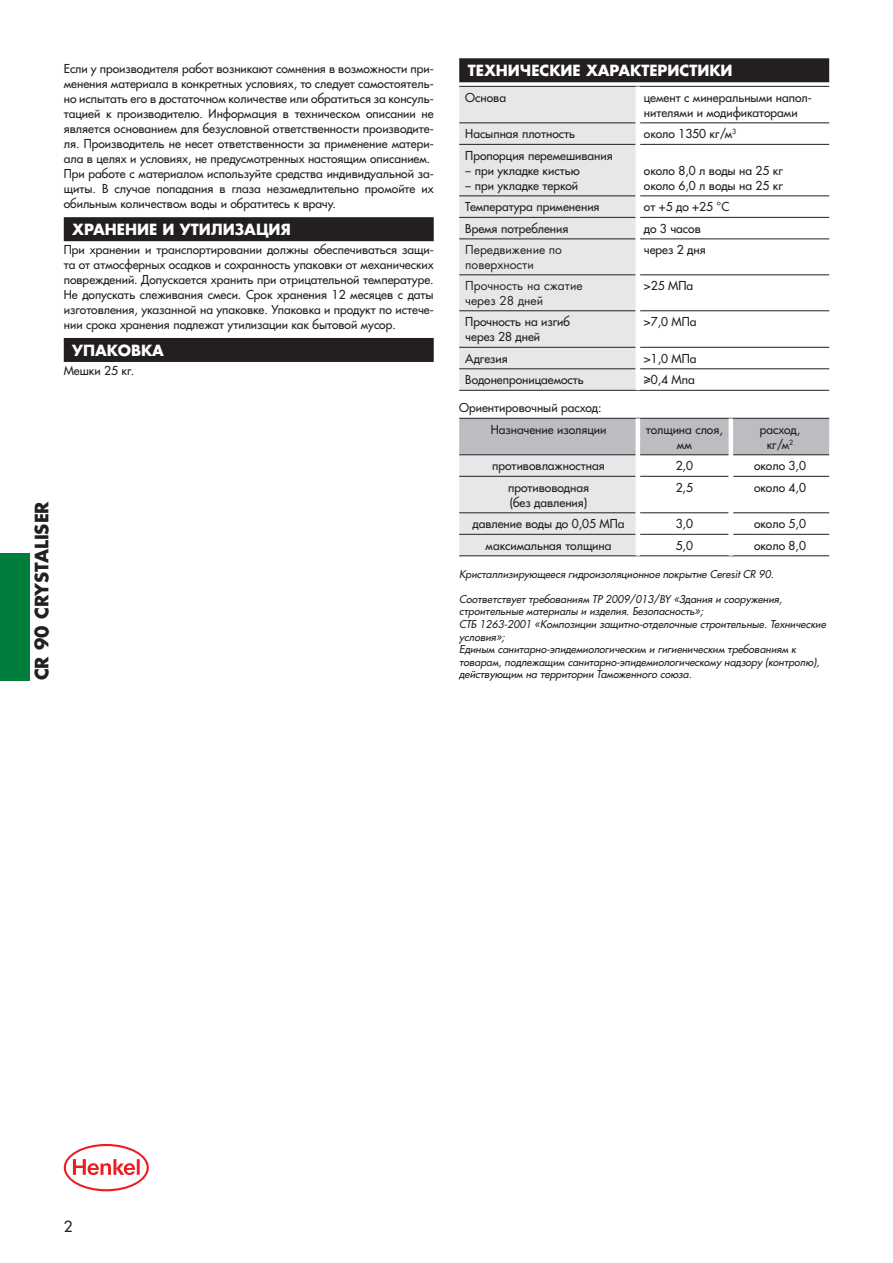
<style>
.page{position:relative;width:893px;height:1263px;background:#fff}
.page>*{position:absolute;margin:0;border:0;box-sizing:border-box;transform-origin:0 0}
.prod_vertikal{font:700 18px "Favorit";color:#231f20}
.podzag{font:700 15px "Favorit";color:#fff}
.t1{font:15px "Favorit";color:#231f20}
.txt_osnovnoy{font:12px/15px "Favorit";color:#231f20;text-align:justify}
.txt_table{font:12px/15px "Favorit";color:#231f20}
.t2{font:12px/14.4px "Favorit";color:#231f20}
.TNPA{font:italic 10.5px/12.6px "Favorit";color:#231f20}
</style>
<div class="page">
<svg style="left:64px;top:1144px;width:85px;height:47px"></svg>
<div style="left:0;top:553px;width:30px;height:127px;background:#007e3d"></div>
<div style="left:459px;top:58px;width:370px;height:24px;background:#231f20"></div>
<div style="left:459px;top:87px;width:177px;height:303px;background:#e6e7e9"></div>
<hr style="left:459px;top:123px;width:177px;height:1px;background:#231f20">
<hr style="left:640px;top:123px;width:189px;height:1px;background:#231f20">
<hr style="left:459px;top:144px;width:177px;height:1px;background:#231f20">
<hr style="left:640px;top:144px;width:189px;height:1px;background:#231f20">
<hr style="left:459px;top:196px;width:177px;height:1px;background:#231f20">
<hr style="left:640px;top:196px;width:189px;height:1px;background:#231f20">
<hr style="left:459px;top:217px;width:177px;height:1px;background:#231f20">
<hr style="left:640px;top:217px;width:189px;height:1px;background:#231f20">
<hr style="left:459px;top:239px;width:177px;height:1px;background:#231f20">
<hr style="left:640px;top:239px;width:189px;height:1px;background:#231f20">
<hr style="left:459px;top:275px;width:177px;height:1px;background:#231f20">
<hr style="left:640px;top:275px;width:189px;height:1px;background:#231f20">
<hr style="left:459px;top:310px;width:177px;height:1px;background:#231f20">
<hr style="left:640px;top:310px;width:189px;height:1px;background:#231f20">
<hr style="left:459px;top:347px;width:177px;height:1px;background:#231f20">
<hr style="left:640px;top:347px;width:189px;height:1px;background:#231f20">
<hr style="left:459px;top:369px;width:177px;height:1px;background:#231f20">
<hr style="left:640px;top:369px;width:189px;height:1px;background:#231f20">
<hr style="left:459px;top:390px;width:179px;height:1px;background:#231f20">
<hr style="left:638px;top:390px;width:191px;height:1px;background:#231f20">
<hr style="left:459px;top:86px;width:179px;height:1px;background:#231f20">
<hr style="left:638px;top:86px;width:191px;height:1px;background:#231f20">
<svg style="left:459px;top:419px;width:370px;height:136px"></svg>
<hr style="left:459px;top:418px;width:179px;height:1px;background:#231f20">
<hr style="left:638px;top:418px;width:93px;height:1px;background:#231f20">
<hr style="left:731px;top:418px;width:98px;height:1px;background:#231f20">
<hr style="left:459px;top:454px;width:177px;height:1px;background:#231f20">
<hr style="left:640px;top:454px;width:89px;height:1px;background:#231f20">
<hr style="left:733px;top:454px;width:96px;height:1px;background:#231f20">
<hr style="left:459px;top:476px;width:177px;height:1px;background:#231f20">
<hr style="left:640px;top:476px;width:89px;height:1px;background:#231f20">
<hr style="left:733px;top:476px;width:96px;height:1px;background:#231f20">
<hr style="left:459px;top:512px;width:177px;height:1px;background:#231f20">
<hr style="left:640px;top:512px;width:89px;height:1px;background:#231f20">
<hr style="left:733px;top:512px;width:96px;height:1px;background:#231f20">
<hr style="left:459px;top:534px;width:177px;height:1px;background:#231f20">
<hr style="left:640px;top:534px;width:89px;height:1px;background:#231f20">
<hr style="left:733px;top:534px;width:96px;height:1px;background:#231f20">
<hr style="left:459px;top:555px;width:179px;height:1px;background:#231f20">
<hr style="left:638px;top:555px;width:93px;height:1px;background:#231f20">
<hr style="left:731px;top:555px;width:98px;height:1px;background:#231f20">
<hr style="left:636px;top:418px;width:4px;height:37px;background:#fff">
<hr style="left:729px;top:418px;width:4px;height:37px;background:#fff">
<hr style="left:636px;top:455px;width:4px;height:21px;background:#fff">
<hr style="left:729px;top:455px;width:4px;height:21px;background:#fff">
<hr style="left:636px;top:476px;width:4px;height:37px;background:#fff">
<hr style="left:729px;top:476px;width:4px;height:37px;background:#fff">
<hr style="left:636px;top:513px;width:4px;height:21px;background:#fff">
<hr style="left:729px;top:513px;width:4px;height:21px;background:#fff">
<hr style="left:636px;top:534px;width:4px;height:22px;background:#fff">
<hr style="left:729px;top:534px;width:4px;height:22px;background:#fff">
<div style="left:64px;top:217px;width:370px;height:24px;background:#231f20"></div>
<div style="left:64px;top:338px;width:370px;height:24px;background:#231f20"></div>
<p class="txt_osnovnoy" style="left:64px;top:61px;width:371px">Если у производителя работ возникают сомнения в возможности при&shy;менения материала в конкретных условиях, то следует самостоятель&shy;но испытать его в достаточном количестве или обратиться за консуль&shy;тацией к производителю. Информация в техническом описании не является основанием для безусловной ответственности производите&shy;ля. Производитель не несет ответственности за применение матери&shy;ала в целях и условиях, не предусмотренных настоящим описанием.</p>
<p class="txt_osnovnoy" style="left:64px;top:166px;width:371px">При работе с материалом используйте средства индивидуальной за&shy;щиты. В случае попадания в глаза незамедлительно промойте их обильным количеством воды и обратитесь к врачу.</p>
<p class="podzag" style="left:72px;top:219px;width:220px">ХРАНЕНИЕ И УТИЛИЗАЦИЯ</p>
<p class="txt_osnovnoy" style="left:64px;top:242px;width:371px">При хранении и транспортировании должны обеспечиваться защи&shy;та от атмосферных осадков и сохранность упаковки от механических повреждений. Допускается хранить при отрицательной температуре.<br>Не допускать слеживания смеси. Срок хранения 12 месяцев с даты изготовления, указанной на упаковке. Упаковка и продукт по истече&shy;нии срока хранения подлежат утилизации как бытовой мусор.</p>
<p class="podzag" style="left:72px;top:339px;width:93px">УПАКОВКА</p>
<p class="txt_osnovnoy" style="left:64px;top:363px;width:72px">Мешки 25 кг.</p>
<p class="prod_vertikal" style="left:29px;top:680px;width:181px;rotate:-90deg">CR 90 CRYSTALISER</p>
<p class="podzag" style="left:468px;top:60px;width:266px">ТЕХНИЧЕСКИЕ ХАРАКТЕРИСТИКИ</p>
<p class="txt_osnovnoy" style="left:465px;top:90px;width:42px">Основа</p>
<p class="txt_table" style="left:644px;top:90px;width:170px">цемент с минеральными напол&shy;нителями и модификаторами</p>
<p class="txt_osnovnoy" style="left:465px;top:126px;width:111px">Насыпная плотность</p>
<p class="txt_table" style="left:644px;top:126px;width:94px">около 1350 кг/м<sup>3</sup></p>
<p class="txt_table" style="left:465px;top:148px;width:149px">Пропорция перемешивания</p>
<p class="txt_table" style="left:465px;top:163px;width:116px">– при укладке кистью</p>
<p class="txt_table" style="left:465px;top:178px;width:114px">– при укладке теркой</p>
<p class="txt_table" style="left:644px;top:163px;width:141px">около 8,0 л воды на 25 кг</p>
<p class="txt_table" style="left:644px;top:178px;width:141px">около 6,0 л воды на 25 кг</p>
<p class="txt_osnovnoy" style="left:465px;top:199px;width:136px">Температура применения</p>
<p class="txt_osnovnoy" style="left:644px;top:199px;width:87px">от +5 до +25 °C</p>
<p class="txt_osnovnoy" style="left:465px;top:221px;width:105px">Время потребления</p>
<p class="txt_table" style="left:644px;top:221px;width:58px">до 3 часов</p>
<p class="t2" style="left:465px;top:243px;width:98px">Передвижение по поверхности</p>
<p class="txt_table" style="left:644px;top:242px;width:63px">через 2 дня</p>
<p class="t2" style="left:465px;top:279px;width:119px">Прочность на сжатие</p>
<p class="t2" style="left:465px;top:293px;width:79px">через 28 дней</p>
<p class="txt_table" style="left:644px;top:278px;width:51px">&gt;25 МПа</p>
<p class="txt_table" style="left:465px;top:314px;width:106px">Прочность на изгиб</p>
<p class="txt_table" style="left:465px;top:329px;width:76px">через 28 дней</p>
<p class="txt_table" style="left:644px;top:314px;width:54px">&gt;7,0 МПа</p>
<p class="txt_table" style="left:465px;top:351px;width:44px">Адгезия</p>
<p class="txt_table" style="left:644px;top:351px;width:54px">&gt;1,0 МПа</p>
<p class="txt_table" style="left:465px;top:372px;width:120px">Водонепроницаемость</p>
<p class="txt_table" style="left:644px;top:372px;width:52px">≥0,4 Мпа</p>
<p class="txt_osnovnoy" style="left:459px;top:400px;width:144px">Ориентировочный расход:</p>
<p class="txt_osnovnoy" style="left:491px;top:422px;width:117px">Назначение изоляции</p>
<p class="txt_osnovnoy" style="left:646px;top:422px;width:79px;text-align:center">толщина слоя, мм</p>
<p class="txt_osnovnoy" style="left:760px;top:422px;width:42px;text-align:center">расход, кг/м<sup>2</sup></p>
<p class="txt_osnovnoy" style="left:492px;top:458px;width:114px">противовлажностная</p>
<p class="txt_osnovnoy" style="left:676px;top:458px;width:19px">2,0</p>
<p class="txt_osnovnoy" style="left:754px;top:458px;width:53px">около 3,0</p>
<p class="txt_osnovnoy" style="left:508px;top:480px;width:82px">противоводная (без давления)</p>
<p class="txt_osnovnoy" style="left:676px;top:480px;width:19px">2,5</p>
<p class="txt_osnovnoy" style="left:754px;top:480px;width:53px">около 4,0</p>
<p class="txt_osnovnoy" style="left:472px;top:516px;width:154px">давление воды до 0,05 МПа</p>
<p class="txt_osnovnoy" style="left:676px;top:516px;width:19px">3,0</p>
<p class="txt_osnovnoy" style="left:754px;top:516px;width:53px">около 5,0</p>
<p class="txt_osnovnoy" style="left:486px;top:538px;width:127px">максимальная толщина</p>
<p class="txt_osnovnoy" style="left:676px;top:538px;width:19px">5,0</p>
<p class="txt_osnovnoy" style="left:754px;top:538px;width:53px">около 8,0</p>
<p class="TNPA" style="left:459px;top:567px;width:316px">Кристаллизирующееся гидроизоляционное покрытие Ceresit CR 90.</p>
<p class="TNPA" style="left:459px;top:592px;width:368px">Соответствует требованиям ТР 2009/013/BY «Здания и сооружения, строительные материалы и изделия. Безопасность»;<br>СТБ 1263-2001 «Композиции защитно-отделочные строительные. Технические условия»;<br>Единым санитарно-эпидемиологическим и гигиеническим требованиям к товарам, подлежащим санитарно-эпидемиологическому надзору (контролю), действующим на территории Таможенного союза.</p>
<p class="t1" style="left:64px;top:1217px;width:10px">2</p>
</div>
